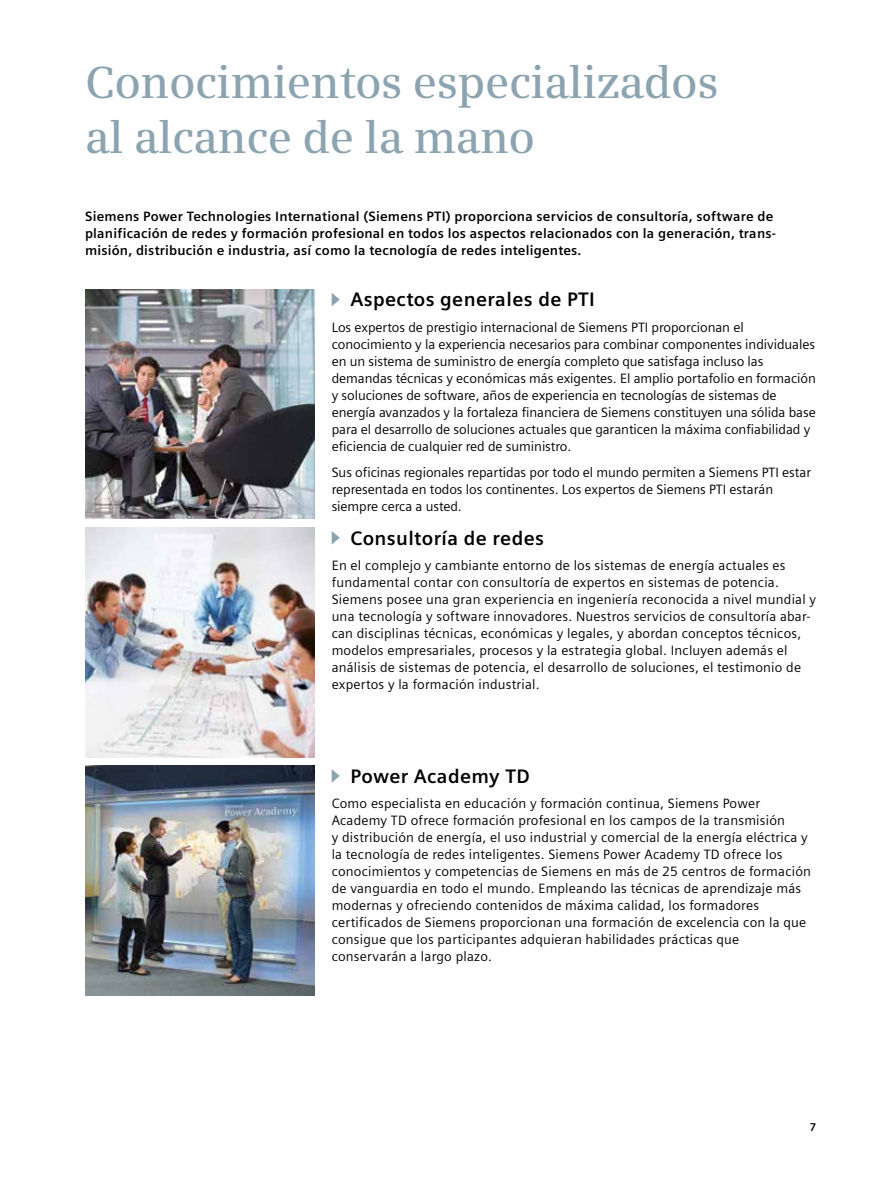
<style>
.page{position:relative;width:893px;height:1191px;background:#fff}
.page>*{position:absolute;margin:0;border:0;box-sizing:border-box;transform-origin:0 0}
.t1{font:600 45px/55.2px "Siemens Serif";letter-spacing:-.01em;color:#8ca3b0}
.t2{font:700 19.5px "Siemens Sans";letter-spacing:.02em;color:#000}
.t3{font:13.5px/17px "Siemens Sans";letter-spacing:.015em;color:#000}
.t4{font:13.5px/17px "Siemens Sans";letter-spacing:-.005em;color:#000}
.t5{font:700 13.5px/17px "Siemens Sans";letter-spacing:.015em;color:#000;text-align:justify}
.t6{font:700 11.25px "Siemens Sans";color:#000}
</style>
<div class="page">
<img style="left:85px;top:765px;width:230px;height:230px">
<svg style="left:332px;top:293px;width:8px;height:13px"></svg>
<svg style="left:332px;top:531px;width:8px;height:13px"></svg>
<svg style="left:332px;top:769px;width:8px;height:13px"></svg>
<img style="left:85px;top:289px;width:230px;height:230px">
<img style="left:85px;top:527px;width:230px;height:230px">
<h1 class="t1" style="left:85px;top:54px;width:635px">Conocimientos especializados al alcance de la mano</h1>
<p class="t5" style="left:85px;top:208px;width:691px">Siemens Power Technologies International (Siemens PTI) proporciona servicios de consultoría, software de planificación de redes y formación profesional en todos los aspectos relacionados con la generación, trans&shy;misión, distribución e industria, así como la tecnología de redes inteligentes.</p>
<h2 class="t2" style="left:350px;top:288px;width:246px">Aspectos generales de PTI</h2>
<p class="t4" style="left:332px;top:319px;width:486px">Los expertos de prestigio internacional de Siemens PTI proporcionan el conocimiento y la experiencia necesarios para combinar componentes individuales en un sistema de suministro de energía completo que satisfaga incluso las demandas técnicas y económicas más exigentes. El amplio portafolio en formación y soluciones de software, años de experiencia en tecnologías de sistemas de energía avanzados y la fortaleza financiera de Siemens constituyen una sólida base para el desarrollo de soluciones actuales que garanticen la máxima confiabilidad y eficiencia de cualquier red de suministro.</p>
<p class="t4" style="left:332px;top:463px;width:481px">Sus oficinas regionales repartidas por todo el mundo permiten a Siemens PTI estar representada en todos los continentes. Los expertos de Siemens PTI estarán siempre cerca a usted.</p>
<h2 class="t2" style="left:350px;top:527px;width:195px">Consultoría de redes</h2>
<p class="t3" style="left:332px;top:557px;width:486px">En el complejo y cambiante entorno de los sistemas de energía actuales es fundamental contar con consultoría de expertos en sistemas de potencia.<br>Siemens posee una gran experiencia en ingeniería reconocida a nivel mundial y una tecnología y software innovadores. Nuestros servicios de consultoría abar&shy;can disciplinas técnicas, económicas y legales, y abordan conceptos técnicos, modelos empresariales, procesos y la estrategia global. Incluyen además el análisis de sistemas de potencia, el desarrollo de soluciones, el testimonio de expertos y la formación industrial.</p>
<h2 class="t2" style="left:350px;top:765px;width:181px">Power Academy TD</h2>
<p class="t3" style="left:332px;top:795px;width:481px">Como especialista en educación y formación continua, Siemens Power Academy TD ofrece formación profesional en los campos de la transmisión<br>y distribución de energía, el uso industrial y comercial de la energía eléctrica y la tecnología de redes inteligentes. Siemens Power Academy TD ofrece los conocimientos y competencias de Siemens en más de 25 centros de formación de vanguardia en todo el mundo. Empleando las técnicas de aprendizaje más modernas y ofreciendo contenidos de máxima calidad, los formadores certificados de Siemens proporcionan una formación de excelencia con la que consigue que los participantes adquieran habilidades prácticas que conservarán a largo plazo.</p>
<p class="t6" style="left:810px;top:1120px;width:8px">7</p>
</div>
